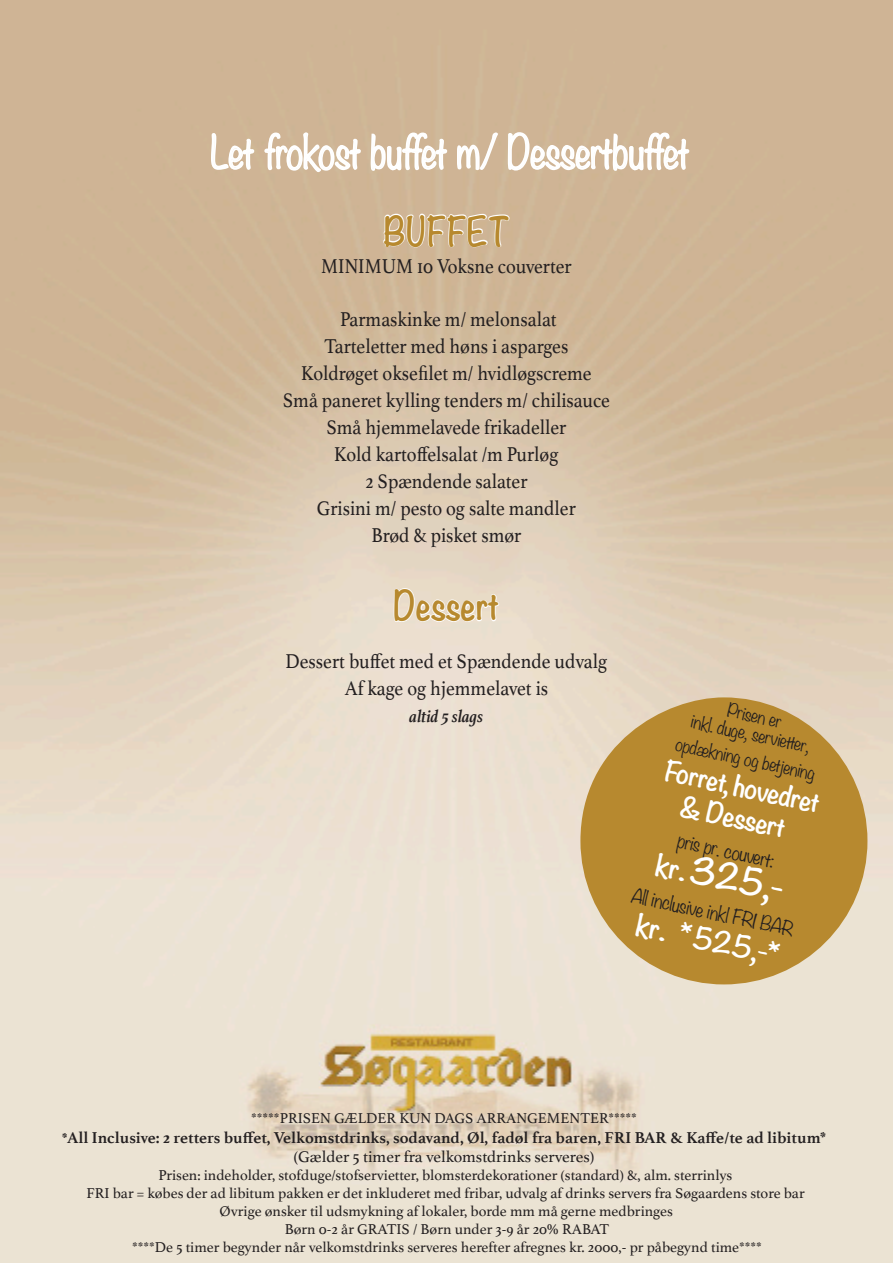
<style>
.page{position:relative;width:893px;height:1263px;background:#fff}
.page>*{position:absolute;margin:0;border:0;box-sizing:border-box;transform-origin:0 0}
.t1{font:300 40.5px "Noteworthy";letter-spacing:-.035em;color:#fff;scale:.9 1}
.t2{font:700 36px "Noteworthy";letter-spacing:-.02em;color:#b7892f;scale:.9 1}
.t3{font:700 36px "Noteworthy";color:#b7892f;scale:.9 1}
.t4{font:700 33px "Noteworthy";color:#fff}
.t5{font:700 27px "Noteworthy";color:#fff}
.t6{font:700 25.5px "Noteworthy";color:#fff}
.t7{font:21px "Athelas";color:#231f20;scale:.9 1}
.t8{font:300 18px "Noteworthy";color:#231f20}
.t9{font:italic 700 18px "Athelas";color:#231f20;scale:.9 1}
.t10{font:300 16.8px "Noteworthy";color:#231f20}
.t11{font:700 16.5px "Athelas";color:#231f20}
.t12{font:16.5px "Athelas";color:#231f20}
.t13{font:15px "Athelas";color:#231f20}
.s1{font-size:26.85px}
.s2{font-size:15px}
</style>
<div class="page">
<img style="left:0;top:0;width:893px;height:1263px">
<div style="left:580px;top:697px;width:287px;height:287px;background:#b7892f;border-radius:50%"></div>
<svg style="left:210px;top:132px;width:45px;height:39px"></svg>
<svg style="left:264px;top:131px;width:98px;height:84px"></svg>
<svg style="left:370px;top:131px;width:320px;height:117px"></svg>
<svg style="left:392px;top:587px;width:108px;height:36px"></svg>
<p class="t1" style="left:211px;top:117px;width:533px">Let frokost buffet m/ Dessertbuffet</p>
<p class="t3" style="left:383px;top:199px;width:142px">BUFFET</p>
<p class="t7" style="left:321px;top:249px;width:280px">MINIMUM 10 Voksne couverter</p>
<p class="t7" style="left:340px;top:302px;width:242px">Parmaskinke m/ melonsalat</p>
<p class="t7" style="left:325px;top:329px;width:272px">Tarteletter med høns i asparges</p>
<p class="t7" style="left:301px;top:356px;width:324px">Koldrøget oksefilet m/ hvidløgscreme</p>
<p class="t7" style="left:283px;top:383px;width:365px">Små paneret kylling tenders m/ chilisauce</p>
<p class="t7" style="left:326px;top:410px;width:268px">Små hjemmelavede frikadeller</p>
<p class="t7" style="left:334px;top:437px;width:251px">Kold kartoffelsalat /m Purløg</p>
<p class="t7" style="left:365px;top:464px;width:182px">2 Spændende salater</p>
<p class="t7" style="left:317px;top:491px;width:289px">Grisini m/ pesto og salte mandler</p>
<p class="t7" style="left:371px;top:518px;width:168px">Brød &amp; pisket smør</p>
<p class="t2" style="left:393px;top:574px;width:119px">Dessert</p>
<p class="t7" style="left:286px;top:645px;width:359px">Dessert buffet med et Spændende udvalg</p>
<p class="t7" style="left:345px;top:672px;width:228px">Af kage og hjemmelavet is</p>
<p class="t9" style="left:410px;top:702px;width:83px">altid 5 slags</p>
<p class="t10" style="left:731px;top:695px;width:57px;rotate:12deg">Prisen er</p>
<p class="t10" style="left:695px;top:706px;width:122px;rotate:12deg">inkl. duge, servietter,</p>
<p class="t10" style="left:679px;top:729px;width:144px;rotate:12deg">opdækning og betjening</p>
<p class="t6" style="left:670px;top:748px;width:160px;rotate:12deg">Forret, hovedret</p>
<p class="t6" style="left:686px;top:783px;width:108px;rotate:12deg">&amp; Dessert</p>
<p class="t8" style="left:681px;top:825px;width:100px;rotate:12deg">pris pr. couvert:</p>
<p class="t4" style="left:663px;top:833px;width:132px;rotate:12deg"><span class="s1">kr.</span> 325,-</p>
<p class="t8" style="left:635px;top:879px;width:167px;rotate:12deg">All inclusive inkl FRI BAR</p>
<p class="t5" style="left:642px;top:901px;width:145px;rotate:12deg">kr. * 525,-*</p>
<p class="t13" style="left:251px;top:1106px;width:387px">*****PRISEN GÆLDER KUN DAGS ARRANGEMENTER*****</p>
<p class="t11" style="left:62px;top:1124px;width:766px"><span class="s2">*</span>All Inclusive: 2 retters buffet, Velkomstdrinks, sodavand, Øl, fadøl fra baren, FRI BAR &amp; Kaffe/te ad libitum*</p>
<p class="t12" style="left:294px;top:1143px;width:302px">(Gælder 5 timer fra velkomstdrinks serveres)</p>
<p class="t13" style="left:159px;top:1163px;width:575px">Prisen: indeholder, stofduge/stofservietter, blomsterdekorationer (standard) &amp;, alm. sterrinlys</p>
<p class="t13" style="left:86px;top:1181px;width:720px">FRI bar = købes der ad libitum pakken er det inkluderet med fribar, udvalg af drinks servers fra Søgaardens store bar</p>
<p class="t13" style="left:220px;top:1199px;width:455px">Øvrige ønsker til udsmykning af lokaler, borde mm må gerne medbringes</p>
<p class="t13" style="left:285px;top:1217px;width:326px">Børn 0-2 år GRATIS / Børn under 3-9 år 20% RABAT</p>
<p class="t13" style="left:132px;top:1235px;width:631px">****De 5 timer begynder når velkomstdrinks serveres herefter afregnes kr. 2000,- pr påbegynd time****</p>
</div>
